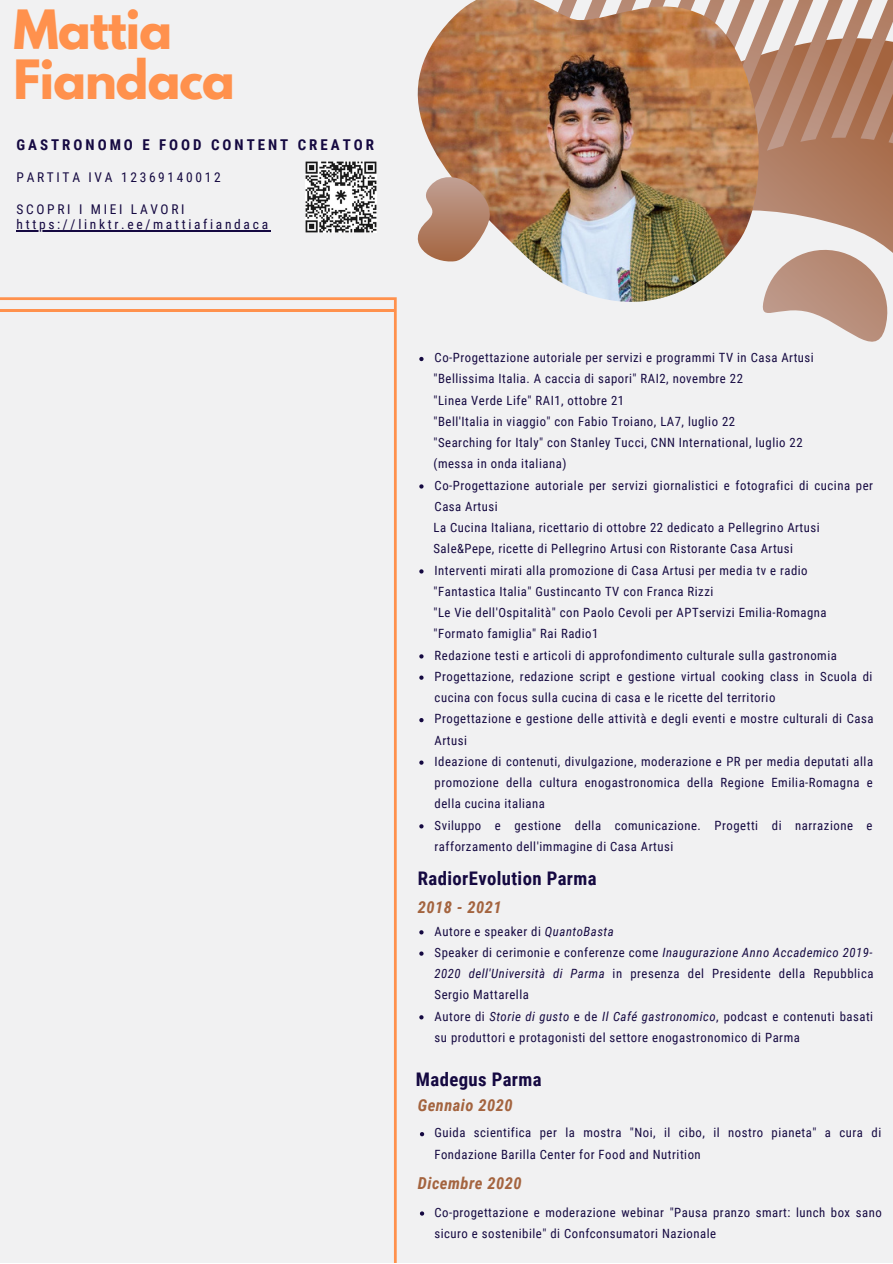
<style>
.page{position:relative;width:893px;height:1264px;background:#fff}
.page>*{position:absolute;margin:0;border:0;box-sizing:border-box;transform-origin:0 0}
.t1{font:700 48px/49.5px "League Spartan";letter-spacing:-.02em;color:#ff914d}
.t2{font:700 18.75px "Roboto Condensed";letter-spacing:.02em;color:#150941}
.t3{font:italic 700 16.5px "Roboto Condensed";letter-spacing:.03em;color:#a4643f}
.t4{font:700 14.85px "Roboto Condensed";letter-spacing:.2em;color:#150941}
.t5{font:13.5px/15.8px "Roboto Condensed";letter-spacing:.2em;color:#150941}
.t6{font:12.75px/21.3px "Roboto Condensed";letter-spacing:.04em;color:#150941}
.s1{font-style:italic}
</style>
<div class="page">
<div style="left:0;top:0;width:892px;height:1262px;background:#f1f1f2"></div>
<svg style="left:758px;top:0;width:134px;height:212px"></svg>
<svg style="left:762px;top:212px;width:130px;height:130px"></svg>
<svg style="left:419px;top:930px;width:4px;height:4px"></svg>
<svg style="left:419px;top:951px;width:4px;height:4px"></svg>
<svg style="left:419px;top:1015px;width:4px;height:4px"></svg>
<hr style="left:0;top:300px;width:1px;height:962px;background:#ff914d">
<hr style="left:394px;top:300px;width:2px;height:962px;background:#ff914d">
<hr style="left:0;top:1263px;width:394px;height:1px;background:#ff914d">
<hr style="left:0;top:297px;width:394px;height:3px;background:#ff914d">
<hr style="left:0;top:309px;width:394px;height:2px;background:#ff914d">
<img style="left:418px;top:0;width:340px;height:302px">
<svg style="left:418px;top:177px;width:71px;height:84px"></svg>
<svg style="left:420px;top:1132px;width:4px;height:4px"></svg>
<svg style="left:420px;top:1211px;width:4px;height:4px"></svg>
<svg style="left:419px;top:357px;width:4px;height:4px"></svg>
<svg style="left:419px;top:484px;width:4px;height:4px"></svg>
<svg style="left:419px;top:569px;width:4px;height:4px"></svg>
<svg style="left:419px;top:654px;width:4px;height:4px"></svg>
<svg style="left:419px;top:675px;width:4px;height:4px"></svg>
<svg style="left:419px;top:718px;width:4px;height:4px"></svg>
<svg style="left:419px;top:760px;width:4px;height:4px"></svg>
<svg style="left:419px;top:824px;width:4px;height:4px"></svg>
<hr style="left:17px;top:230px;width:254px;height:2px;background:#150941">
<img style="left:305px;top:162px;width:71px;height:70px">
<h1 class="t1" style="left:14px;top:11px;width:223px">Mattia<br>Fiandaca</h1>
<p class="t4" style="left:17px;top:136px;width:359px">GASTRONOMO E FOOD CONTENT CREATOR</p>
<p class="t5" style="left:17px;top:170px;width:206px">PARTITA IVA 12369140012</p>
<p class="t5" style="left:17px;top:201px;width:253px">SCOPRI I MIEI LAVORI https://linktr.ee/mattiafiandaca</p>
<p class="t6" style="left:434px;top:347px;width:381px">Co-Progettazione autoriale per servizi e programmi TV in Casa Artusi</p>
<p class="t6" style="left:433px;top:368px;width:370px">"Bellissima Italia. A caccia di sapori" RAI2, novembre 22<br>"Linea Verde Life" RAI1, ottobre 21<br>"Bell'Italia in viaggio" con Fabio Troiano, LA7, luglio 22<br>"Searching for Italy" con Stanley Tucci, CNN International, luglio 22 (messa in onda italiana)</p>
<p class="t6" style="left:434px;top:474px;width:440px">Co-Progettazione autoriale per servizi giornalistici e fotografici di cucina per<br>Casa Artusi</p>
<p class="t6" style="left:433px;top:517px;width:388px">La Cucina Italiana, ricettario di ottobre 22 dedicato a Pellegrino Artusi<br>Sale&amp;Pepe, ricette di Pellegrino Artusi con Ristorante Casa Artusi</p>
<p class="t6" style="left:433px;top:581px;width:394px">"Fantastica Italia" Gustincanto TV con Franca Rizzi<br>"Le Vie dell'Ospitalità" con Paolo Cevoli per APTservizi Emilia-Romagna "Formato famiglia" Rai Radio1</p>
<p class="t6" style="left:434px;top:559px;width:374px">Interventi mirati alla promozione di Casa Artusi per media tv e radio</p>
<p class="t6" style="left:434px;top:644px;width:440px">Redazione testi e articoli di approfondimento culturale sulla gastronomia Progettazione, redazione script e gestione virtual cooking class in Scuola di cucina con focus sulla cucina di casa e le ricette del territorio<br>Progettazione e gestione delle attività e degli eventi e mostre culturali di Casa Artusi<br>Ideazione di contenuti, divulgazione, moderazione e PR per media deputati alla promozione della cultura enogastronomica della Regione Emilia-Romagna e della cucina italiana<br>Sviluppo e gestione della comunicazione. Progetti di narrazione e rafforzamento dell'immagine di Casa Artusi</p>
<h2 class="t2" style="left:418px;top:867px;width:180px">RadiorEvolution Parma</h2>
<p class="t3" style="left:418px;top:897px;width:85px">2018 - 2021</p>
<p class="t6" style="left:434px;top:920px;width:440px">Autore e speaker di <span class="s1">QuantoBasta<br></span>Speaker di cerimonie e conferenze come <span class="s1">Inaugurazione Anno Accademico 2019- 2020 dell'Università di Parma</span> in presenza del Presidente della Repubblica Sergio Mattarella<br>Autore di <span class="s1">Storie di gusto</span> e de <span class="s1">Il Café gastronomico</span>, podcast e contenuti basati su produttori e protagonisti del settore enogastronomico di Parma</p>
<h2 class="t2" style="left:416px;top:1069px;width:127px">Madegus Parma</h2>
<p class="t3" style="left:418px;top:1095px;width:96px">Gennaio 2020</p>
<p class="t6" style="left:434px;top:1122px;width:448px">Guida scientifica per la mostra "Noi, il cibo, il nostro pianeta" a cura di<br>Fondazione Barilla Center for Food and Nutrition</p>
<p class="t3" style="left:418px;top:1173px;width:105px">Dicembre 2020</p>
<p class="t6" style="left:434px;top:1201px;width:449px">Co-progettazione e moderazione webinar "Pausa pranzo smart: lunch box sano sicuro e sostenibile" di Confconsumatori Nazionale</p>
</div>
